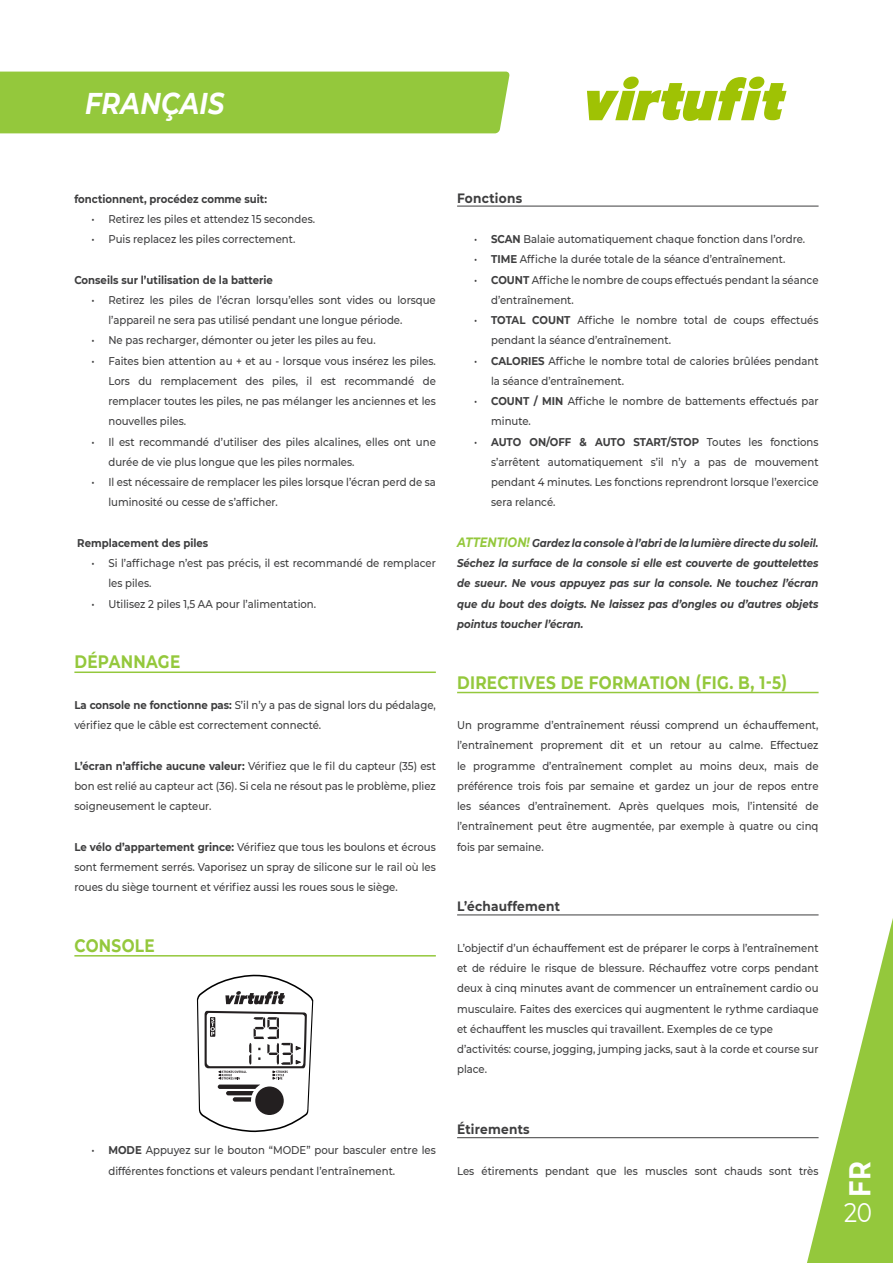
<style>
.page{position:relative;width:893px;height:1263px;background:#fff}
.page>*{position:absolute;margin:0;border:0;box-sizing:border-box;transform-origin:0 0}
.t1{font:italic 700 30px "Montserrat";letter-spacing:.01em;color:#fff;scale:.85 1}
.t2{font:700 30px "Montserrat";color:#fff;scale:.85 1}
.t3{font:27px "Montserrat";color:#fff;scale:.85 1}
.VF__Opsomming_platte{font:700 18px "Montserrat";letter-spacing:.02em;color:#94c83c;scale:.85 1}
.VF__Opsomming_platte-2{font:700 13.5px "Montserrat";letter-spacing:.02em;color:#3e3e3f;scale:.9 1}
.VF__Opsomming_platte-3{font:500 11.25px/20.2px "Montserrat";color:#3e3e3f;scale:.9 1}
.VF__Opsomming_platte-4{font:italic 700 11.25px/20.2px "Montserrat";color:#3e3e3f;text-align:justify;scale:.9 1}
.VF__Opsomming_platte-5{font:700 11.25px "Montserrat";color:#3e3e3f;scale:.9 1}
.s1{font-weight:700}
.s2{font-size:13.5px;color:#94c83c}
</style>
<div class="page">
<div style="left:0;top:72px;width:510px;height:61px;background:#94c83c"></div>
<svg style="left:587px;top:77px;width:199px;height:44px"></svg>
<svg style="left:798px;top:915px;width:95px;height:348px"></svg>
<hr style="left:74px;top:671px;width:362px;height:2px;background:#94c83c">
<hr style="left:74px;top:955px;width:362px;height:1px;background:#94c83c">
<svg style="left:197px;top:974px;width:116px;height:158px"></svg>
<hr style="left:457px;top:206px;width:362px;height:1px;background:#3e3e3f">
<hr style="left:457px;top:692px;width:362px;height:1px;background:#94c83c">
<hr style="left:457px;top:914px;width:362px;height:1px;background:#3e3e3f">
<hr style="left:457px;top:1137px;width:362px;height:1px;background:#3e3e3f">
<h1 class="t1" style="left:85px;top:82px;width:166px">FRANÇAIS</h1>
<p class="VF__Opsomming_platte-5" style="left:74px;top:190px;width:215px">fonctionnent, procédez comme suit:</p>
<p class="VF__Opsomming_platte-3" style="left:91px;top:208px;width:250px">• Retirez les piles et attendez 15 secondes.</p>
<p class="VF__Opsomming_platte-3" style="left:91px;top:228px;width:228px">• Puis replacez les piles correctement.</p>
<p class="VF__Opsomming_platte-5" style="left:74px;top:271px;width:222px">Conseils sur l’utilisation de la batterie</p>
<p class="VF__Opsomming_platte-3" style="left:108px;top:289px;width:365px;text-indent:-17px">• Retirez les piles de l’écran lorsqu’elles sont vides ou lorsque l’appareil ne sera pas utilisé pendant une longue période.</p>
<p class="VF__Opsomming_platte-3" style="left:91px;top:330px;width:317px">• Ne pas recharger, démonter ou jeter les piles au feu.</p>
<p class="VF__Opsomming_platte-3" style="left:108px;top:350px;width:365px;text-align:justify;text-indent:-17px">• Faites bien attention au + et au - lorsque vous insérez les piles.<br>Lors du remplacement des piles, il est recommandé de remplacer toutes les piles, ne pas mélanger les anciennes et les nouvelles piles.</p>
<p class="VF__Opsomming_platte-3" style="left:108px;top:431px;width:365px;text-indent:-17px">• Il est recommandé d’utiliser des piles alcalines, elles ont une durée de vie plus longue que les piles normales.</p>
<p class="VF__Opsomming_platte-3" style="left:108px;top:471px;width:365px;text-indent:-17px">• Il est nécessaire de remplacer les piles lorsque l’écran perd de sa luminosité ou cesse de s’afficher.</p>
<p class="VF__Opsomming_platte-5" style="left:77px;top:535px;width:147px">Remplacement des piles</p>
<p class="VF__Opsomming_platte-3" style="left:108px;top:552px;width:365px;text-indent:-17px">• Si l’affichage n’est pas précis, il est recommandé de remplacer les piles.</p>
<p class="VF__Opsomming_platte-3" style="left:91px;top:593px;width:251px">• Utilisez 2 piles 1,5 AA pour l’alimentation.</p>
<p class="VF__Opsomming_platte" style="left:74px;top:649px;width:126px">DÉPANNAGE</p>
<p class="VF__Opsomming_platte-3" style="left:74px;top:694px;width:403px"><span class="s1">La console ne fonctionne pas:</span> S’il n’y a pas de signal lors du pédalage, vérifiez que le câble est correctement connecté.</p>
<p class="VF__Opsomming_platte-3" style="left:74px;top:755px;width:403px;text-align:justify"><span class="s1">L’écran n’affiche aucune valeur:</span> Vérifiez que le fil du capteur (35) est bon est relié au capteur act (36). Si cela ne résout pas le problème, pliez soigneusement le capteur.</p>
<p class="VF__Opsomming_platte-3" style="left:74px;top:836px;width:403px;text-align:justify"><span class="s1">Le vélo d’appartement grince:</span> Vérifiez que tous les boulons et écrous sont fermement serrés. Vaporisez un spray de silicone sur le rail où les roues du siège tournent et vérifiez aussi les roues sous le siège.</p>
<p class="VF__Opsomming_platte" style="left:74px;top:932px;width:96px">CONSOLE</p>
<p class="VF__Opsomming_platte-3" style="left:108px;top:1140px;width:365px;text-indent:-17px">• <span class="s1">MODE</span> Appuyez sur le bouton “MODE” pour basculer entre les différentes fonctions et valeurs pendant l’entraînement.</p>
<p class="VF__Opsomming_platte-2" style="left:457px;top:188px;width:74px">Fonctions</p>
<p class="VF__Opsomming_platte-3" style="left:474px;top:228px;width:369px">• <span class="s1">SCAN</span> Balaie automatiquement chaque fonction dans l’ordre.</p>
<p class="VF__Opsomming_platte-3" style="left:474px;top:249px;width:347px">• <span class="s1">TIME</span> Affiche la durée totale de la séance d’entraînement.</p>
<p class="VF__Opsomming_platte-3" style="left:491px;top:269px;width:365px;text-indent:-17px">• <span class="s1">COUNT</span> Affiche le nombre de coups effectués pendant la séance d’entraînement.</p>
<p class="VF__Opsomming_platte-3" style="left:491px;top:309px;width:365px;text-indent:-17px">• <span class="s1">TOTAL COUNT</span> Affiche le nombre total de coups effectués pendant la séance d’entraînement.</p>
<p class="VF__Opsomming_platte-3" style="left:491px;top:350px;width:365px;text-indent:-17px">• <span class="s1">CALORIES</span> Affiche le nombre total de calories brûlées pendant la séance d’entraînement.</p>
<p class="VF__Opsomming_platte-3" style="left:491px;top:390px;width:365px;text-indent:-17px">• <span class="s1">COUNT / MIN</span> Affiche le nombre de battements effectués par minute.</p>
<p class="VF__Opsomming_platte-3" style="left:491px;top:431px;width:365px;text-align:justify;text-indent:-17px">• <span class="s1">AUTO ON/OFF &amp; AUTO START/STOP</span> Toutes les fonctions s’arrêtent automatiquement s’il n’y a pas de mouvement pendant 4 minutes. Les fonctions reprendront lorsque l’exercice sera relancé.</p>
<p class="VF__Opsomming_platte-4" style="left:457px;top:532px;width:403px"><span class="s2">ATTENTION!</span> Gardez la console à l’abri de la lumière directe du soleil.<br>Séchez la surface de la console si elle est couverte de gouttelettes de sueur. Ne vous appuyez pas sur la console. Ne touchez l’écran que du bout des doigts. Ne laissez pas d’ongles ou d’autres objets pointus toucher l’écran.</p>
<p class="VF__Opsomming_platte" style="left:457px;top:669px;width:390px">DIRECTIVES DE FORMATION (FIG. B, 1-5)</p>
<p class="VF__Opsomming_platte-3" style="left:457px;top:714px;width:403px;text-align:justify">Un programme d’entraînement réussi comprend un échauffement, l’entraînement proprement dit et un retour au calme. Effectuez le programme d’entraînement complet au moins deux, mais de préférence trois fois par semaine et gardez un jour de repos entre les séances d’entraînement. Après quelques mois, l’intensité de l’entraînement peut être augmentée, par exemple à quatre ou cinq fois par semaine.</p>
<p class="VF__Opsomming_platte-2" style="left:457px;top:897px;width:116px">L’échauffement</p>
<p class="VF__Opsomming_platte-3" style="left:457px;top:937px;width:403px;text-align:justify">L’objectif d’un échauffement est de préparer le corps à l’entraînement et de réduire le risque de blessure. Réchauffez votre corps pendant deux à cinq minutes avant de commencer un entraînement cardio ou musculaire. Faites des exercices qui augmentent le rythme cardiaque et échauffent les muscles qui travaillent. Exemples de ce type</p>
<p class="VF__Opsomming_platte-3" style="left:457px;top:1038px;width:403px">d’activités: course, jogging, jumping jacks, saut à la corde et course sur place.</p>
<p class="VF__Opsomming_platte-2" style="left:457px;top:1119px;width:82px">Étirements</p>
<p class="VF__Opsomming_platte-3" style="left:457px;top:1160px;width:403px">Les étirements pendant que les muscles sont chauds sont très</p>
<h1 class="t2" style="left:838px;top:1197px;width:44px;rotate:-90deg">FR</h1>
<h2 class="t3" style="left:844px;top:1194px;width:35px">20</h2>
</div>
